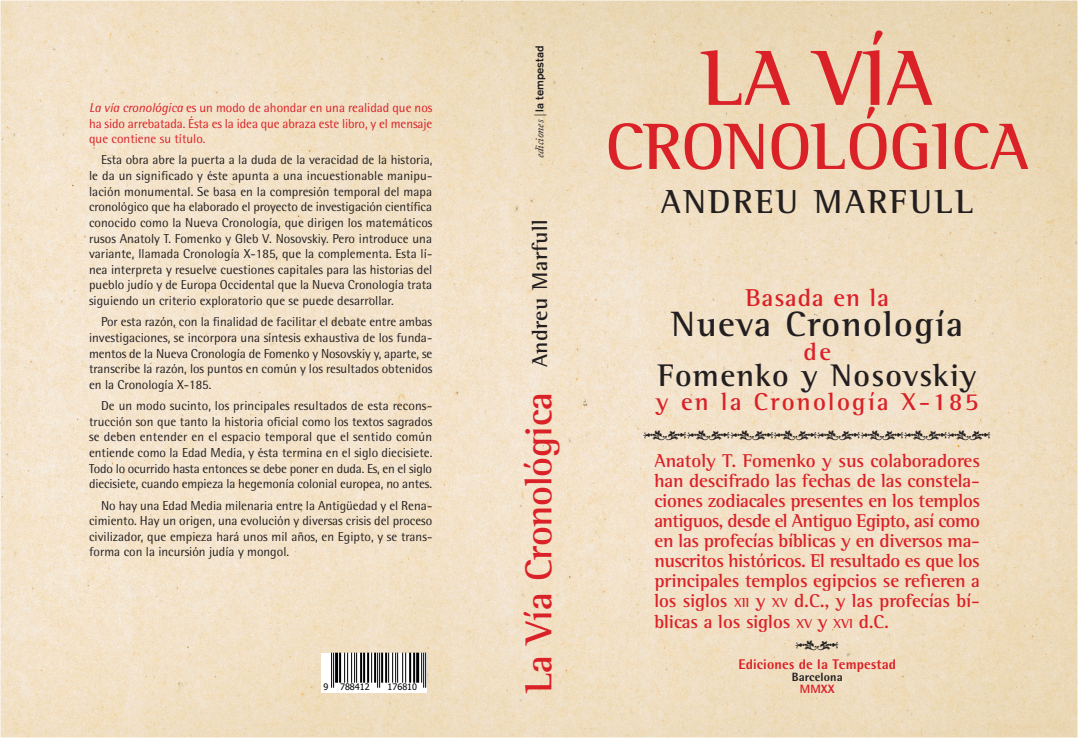
<style>
.page{position:relative;width:1078px;height:738px;background:#fff}
.page>*{position:absolute;margin:0;border:0;box-sizing:border-box;transform-origin:0 0}
.t1{font:700 80px "Rotis Semi Serif";color:#da2128}
.t2{font:700 67px "Rotis Semi Serif";letter-spacing:-.01em;color:#da2128}
.t3{font:700 38.4px "Rotis Semi Serif";letter-spacing:-.01em;color:#da2128}
.t4{font:700 36px "Rotis Semi Serif";letter-spacing:.04em;color:#231f20}
.t5{font:700 34px "Rotis Semi Serif";letter-spacing:.075em;color:#231f20}
.t6{font:700 32px "Rotis Semi Serif";letter-spacing:.04em;color:#231f20}
.t7{font:700 25px "Rotis Semi Serif";letter-spacing:.09em;color:#da2128}
.t8{font:700 25px "Rotis Semi Serif";letter-spacing:.04em;color:#da2128}
.t9{font:700 22px "Rotis Semi Serif";letter-spacing:.02em;color:#231f20}
.t10{font:700 19px/20px "Rotis Semi Serif";letter-spacing:-.01em;color:#da2128;text-align:justify}
.t11{font:800 14px "Rotis Semi Sans";letter-spacing:.01em;color:#da2128}
._00Base{font:13px/15.6px "Rotis Semi Sans";color:#231f20;text-align:justify}
._00Base-2{font:13px/15.6px "Rotis Semi Sans";letter-spacing:-.01em;color:#da2128;text-align:justify}
.t12{font:800 12px "Rotis Semi Sans";letter-spacing:.01em;color:#231f20}
.t13{font:800 12px "Rotis Semi Sans";color:#da2128}
._00_nombre_colección{font:500 11.2px "Akzidenz Grotesk BE";color:#231f20}
.t14{font:9px "Tahoma";color:#000}
.s1{font-style:italic}
.s2{font-family:"Adobe Caslon Pro";font-weight:400;font-style:italic;font-size:11.8px}
.s3{font-size:13.3px}
</style>
<div class="page">
<img style="left:2px;top:2px;width:1073px;height:733px">
<svg style="left:321px;top:652px;width:105px;height:40px"></svg>
<hr style="left:331px;top:652px;width:1px;height:35px;background:#000">
<hr style="left:333px;top:652px;width:1px;height:35px;background:#000">
<hr style="left:335px;top:652px;width:3px;height:30px;background:#000">
<hr style="left:339px;top:652px;width:2px;height:30px;background:#000">
<hr style="left:344px;top:652px;width:1px;height:30px;background:#000">
<hr style="left:347px;top:652px;width:1px;height:30px;background:#000">
<hr style="left:351px;top:652px;width:1px;height:30px;background:#000">
<hr style="left:354px;top:652px;width:1px;height:30px;background:#000">
<hr style="left:356px;top:652px;width:1px;height:30px;background:#000">
<hr style="left:360px;top:652px;width:2px;height:30px;background:#000">
<hr style="left:363px;top:652px;width:2px;height:30px;background:#000">
<hr style="left:367px;top:652px;width:2px;height:30px;background:#000">
<hr style="left:371px;top:652px;width:1px;height:30px;background:#000">
<hr style="left:374px;top:652px;width:2px;height:30px;background:#000">
<hr style="left:377px;top:652px;width:1px;height:35px;background:#000">
<hr style="left:379px;top:652px;width:1px;height:35px;background:#000">
<hr style="left:381px;top:652px;width:2px;height:30px;background:#000">
<hr style="left:385px;top:652px;width:2px;height:30px;background:#000">
<hr style="left:388px;top:652px;width:1px;height:30px;background:#000">
<hr style="left:392px;top:652px;width:1px;height:30px;background:#000">
<hr style="left:395px;top:652px;width:1px;height:30px;background:#000">
<hr style="left:397px;top:652px;width:1px;height:30px;background:#000">
<hr style="left:402px;top:652px;width:1px;height:30px;background:#000">
<hr style="left:405px;top:652px;width:1px;height:30px;background:#000">
<hr style="left:409px;top:652px;width:2px;height:30px;background:#000">
<hr style="left:413px;top:652px;width:2px;height:30px;background:#000">
<hr style="left:416px;top:652px;width:3px;height:30px;background:#000">
<hr style="left:421px;top:652px;width:1px;height:30px;background:#000">
<hr style="left:423px;top:652px;width:1px;height:35px;background:#000">
<hr style="left:425px;top:652px;width:1px;height:35px;background:#000">
<svg style="left:643px;top:430px;width:347px;height:10px"></svg>
<svg style="left:795px;top:639px;width:43px;height:10px"></svg>
<p class="_00Base-2" style="left:89px;top:99px;width:345px"><span class="s1">La vía cronológica</span> es un modo de ahondar en una realidad que nos ha sido arrebatada. Ésta es la idea que abraza este libro, y el mensaje que contiene su título.</p>
<p class="_00Base" style="left:89px;top:152px;width:345px;text-indent:12px">Esta obra abre la puerta a la duda de la veracidad de la historia, le da un significado y éste apunta a una incuestionable manipu&shy;lación monumental. Se basa en la compresión temporal del mapa cronológico que ha elaborado el proyecto de investigación científica conocido como la Nueva Cronología, que dirigen los matemáticos rusos Anatoly T. Fomenko y Gleb V. Nosovskiy. Pero introduce una variante, llamada Cronología X-185, que la complementa. Esta lí&shy;nea interpreta y resuelve cuestiones capitales para las historias del pueblo judío y de Europa Occidental que la Nueva Cronología trata siguiendo un criterio exploratorio que se puede desarrollar.</p>
<p class="_00Base" style="left:89px;top:314px;width:345px;text-indent:12px">Por esta razón, con la finalidad de facilitar el debate entre ambas investigaciones, se incorpora una síntesis exhaustiva de los funda&shy;mentos de la Nueva Cronología de Fomenko y Nosovskiy y, aparte, se transcribe la razón, los puntos en común y los resultados obtenidos en la Cronología X-185.</p>
<p class="_00Base" style="left:89px;top:397px;width:345px;text-indent:12px">De un modo sucinto, los principales resultados de esta recons&shy;trucción son que tanto la historia oficial como los textos sagrados se deben entender en el espacio temporal que el sentido común entiende como la Edad Media, y ésta termina en el siglo diecisiete.<br>Todo lo ocurrido hasta entonces se debe poner en duda. Es, en el siglo diecisiete, cuando empieza la hegemonía colonial europea, no antes.</p>
<p class="_00Base" style="left:89px;top:497px;width:344px;text-indent:12px">No hay una Edad Media milenaria entre la Antigüedad y el Rena&shy;cimiento. Hay un origen, una evolución y diversas crisis del proceso civilizador, que empieza hará unos mil años, en Egipto, y se trans&shy;forma con la incursión judía y mongol.</p>
<p class="t14" style="left:323px;top:680px;width:6px">9</p>
<p class="t14" style="left:340px;top:680px;width:31px">788412</p>
<p class="t14" style="left:387px;top:680px;width:31px">176810</p>
<p class="_00_nombre_colección" style="left:532px;top:158px;width:114px;rotate:-90deg"><span class="s2">ediciones |</span> la tempestad</p>
<p class="t9" style="left:526px;top:367px;width:150px;rotate:-90deg">Andreu Marfull</p>
<p class="t3" style="left:515px;top:692px;width:302px;rotate:-90deg">La Vía Cronológica</p>
<p class="t1" style="left:701px;top:30px;width:233px">LA VÍA</p>
<p class="t2" style="left:605px;top:106px;width:425px">CRONOLÓGICA</p>
<p class="t5" style="left:660px;top:181px;width:315px">ANDREU MARFULL</p>
<p class="t8" style="left:745px;top:282px;width:145px">Basada en la</p>
<p class="t4" style="left:671px;top:302px;width:293px">Nueva Cronología</p>
<p class="t7" style="left:803px;top:336px;width:29px">de</p>
<p class="t6" style="left:657px;top:355px;width:320px">Fomenko y Nosovskiy</p>
<p class="t7" style="left:655px;top:386px;width:324px">y en la Cronología X-185</p>
<p class="t10" style="left:654px;top:450px;width:327px">Anatoly T. Fomenko y sus colaboradores han descifrado las fechas de las constela&shy;ciones zodiacales presentes en los templos antiguos, desde el Antiguo Egipto, así como en las profecías bíblicas y en diversos ma&shy;nuscritos históricos. El resultado es que los principales templos egipcios se refieren a los siglos <span class="s3">XII</span> y <span class="s3">XV</span> d.C., y las profecías bí&shy;blicas a los siglos <span class="s3">XV</span> y <span class="s3">XVI</span> d.C.</p>
<p class="t11" style="left:738px;top:655px;width:159px">Ediciones de la Tempestad</p>
<p class="t12" style="left:791px;top:669px;width:53px">Barcelona</p>
<p class="t13" style="left:799px;top:681px;width:37px">MMXX</p>
</div>
